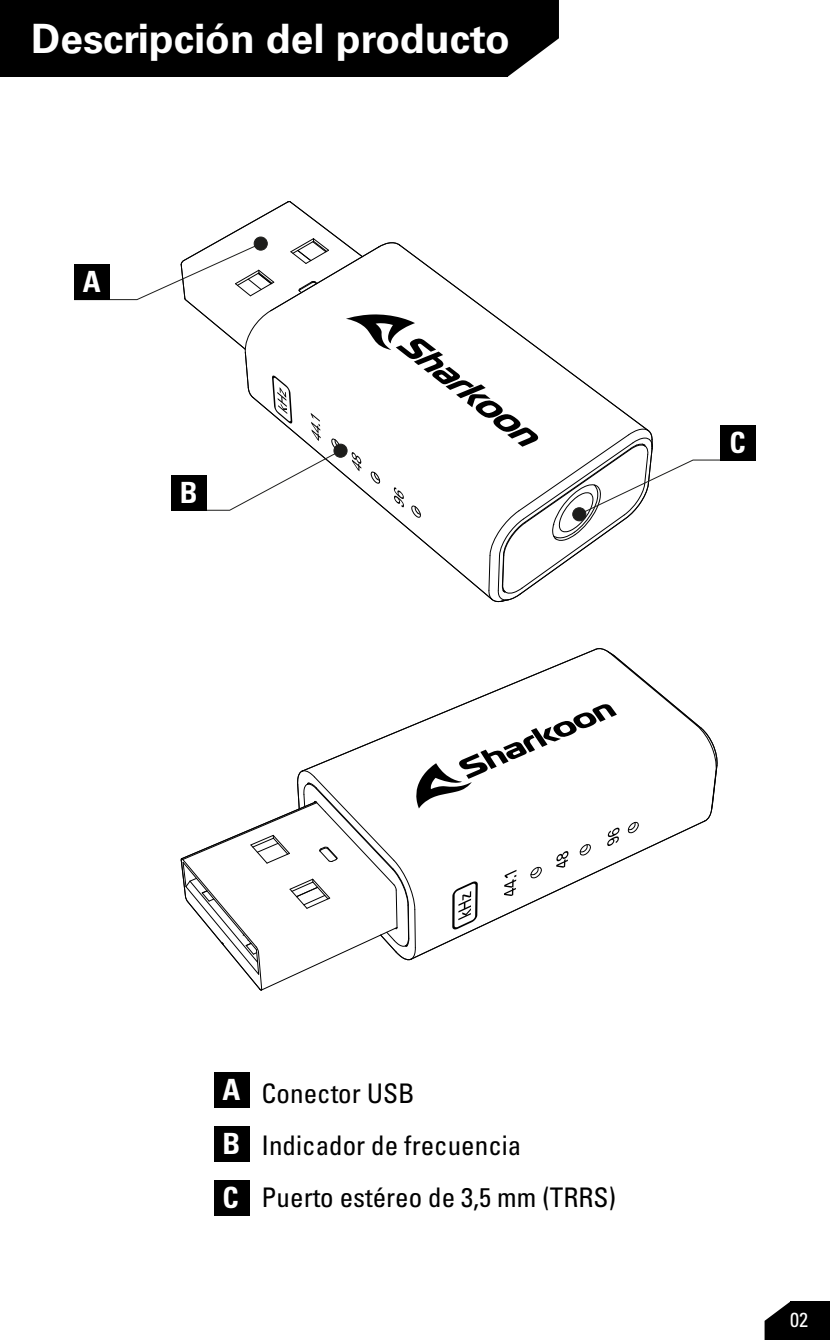
<style>
.page{position:relative;width:830px;height:1340px;background:#fff}
.page>*{position:absolute;margin:0;border:0;box-sizing:border-box;transform-origin:0 0}
.t1{font:700 40.5px "Univers LTCYR 65";color:#fff}
.t2{font:29.25px/54.2px "Univers LTCYR 67 Bold Cond";color:#fff;text-align:justify}
.t3{font:condensed 27px/51.8px "Univers LTCYR 57";color:#000}
.t4{font:condensed 20.25px "Univers LTCYR 57";color:#fff}
</style>
<div class="page">
<svg style="left:74px;top:201px;width:682px;height:401px"></svg>
<div style="left:572px;top:508px;width:13px;height:13px;background:#1d1d1b;border-radius:50%"></div>
<div style="left:572px;top:507px;width:14px;height:14px;border:1px solid #1d1d1b;border-radius:50%"></div>
<svg style="left:180px;top:648px;width:537px;height:342px"></svg>
<div style="left:74px;top:264px;width:35px;height:35px;background:#000"></div>
<div style="left:171px;top:475px;width:35px;height:35px;background:#000"></div>
<div style="left:720px;top:425px;width:35px;height:35px;background:#000"></div>
<svg style="left:764px;top:1302px;width:25px;height:37px"></svg>
<div style="left:789px;top:1301px;width:40px;height:38px;background:#000"></div>
<div style="left:0;top:0;width:507px;height:77px;background:#000"></div>
<svg style="left:507px;top:0;width:51px;height:77px"></svg>
<div style="left:214px;top:1071px;width:35px;height:36px;background:#000"></div>
<div style="left:214px;top:1126px;width:35px;height:35px;background:#000"></div>
<div style="left:214px;top:1180px;width:35px;height:35px;background:#000"></div>
<h1 class="t1" style="left:31px;top:10px;width:480px">Descripción del producto</h1>
<p class="t2" style="left:83px;top:254px;width:19px">A</p>
<p class="t2" style="left:180px;top:465px;width:19px">B</p>
<p class="t2" style="left:729px;top:415px;width:18px">C</p>
<p class="t2" style="left:222px;top:1061px;width:19px">A B C</p>
<p class="t3" style="left:261px;top:1066px;width:355px">Conector USB<br>Indicador de frecuencia<br>Puerto estéreo de 3,5 mm (TRRS)</p>
<p class="t4" style="left:789px;top:1306px;width:19px">02</p>
</div>
